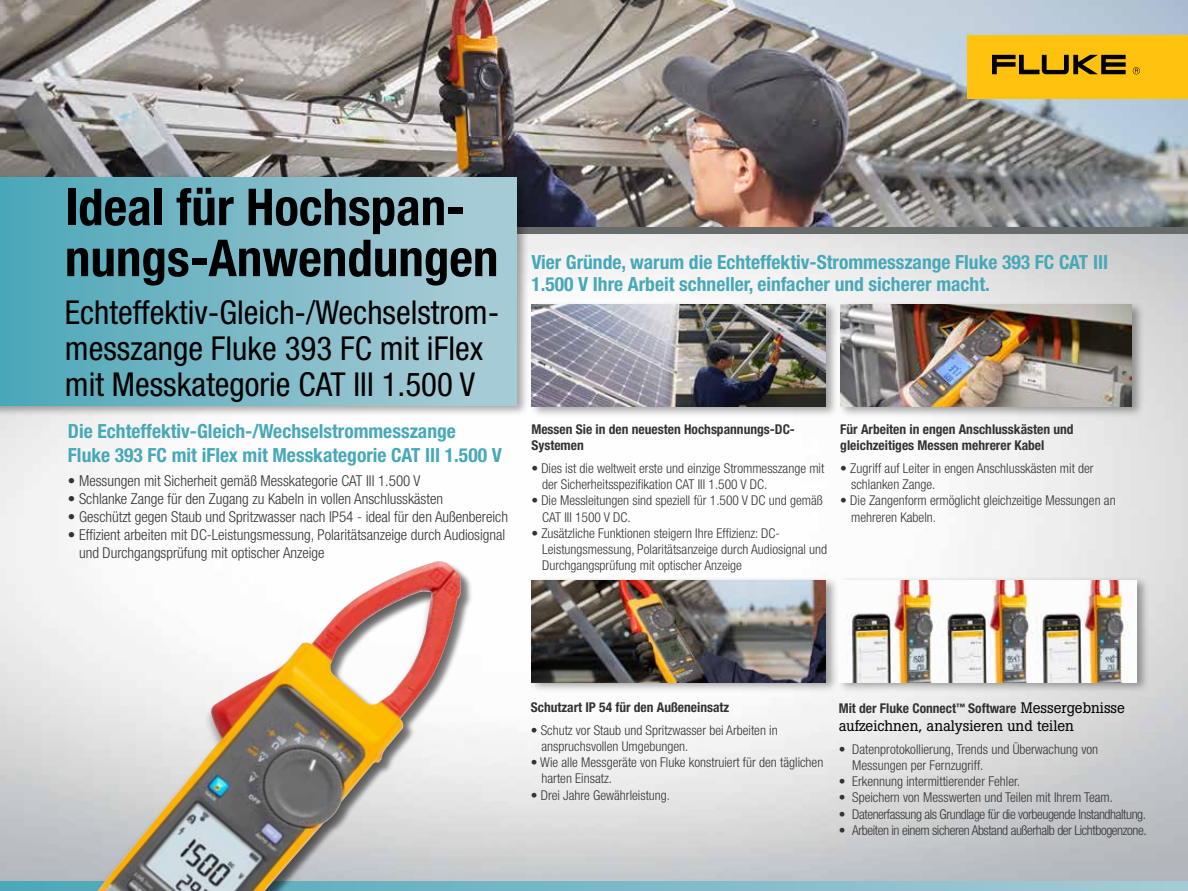
<style>
.page{position:relative;width:1188px;height:891px;background:#fff}
.page>*{position:absolute;margin:0;border:0;box-sizing:border-box;transform-origin:0 0}
.t1{font:700 condensed 51px/51px "Helvetica Neue LT Pro";color:#000}
.t2{font:condensed 33px/36px "Helvetica Neue LT Pro";color:#000}
.t3{font:700 condensed 19.5px/23.4px "Helvetica Neue LT Pro";color:#47a8b8}
.t4{font:300 condensed 15px/18px "Helvetica Neue LT Pro";color:#333}
.t5{font:15px "Boton Pro";color:#000}
.t6{font:300 condensed 13.5px/16.2px "Helvetica Neue LT Pro";color:#333}
.t7{font:700 condensed 13.5px/16.2px "Helvetica Neue LT Pro";color:#333}
.t8{font:300 condensed 13.5px "Helvetica Neue LT Pro";letter-spacing:-.03em;color:#333}
.s1{font-family:"Boton Pro";font-weight:400;font-stretch:normal;font-size:15px;color:#000}
</style>
<div class="page">
<img style="left:0;top:233px;width:1188px;height:649px">
<img style="left:0;top:0;width:1188px;height:227px">
<div style="left:65px;top:227px;width:1123px;height:6px;background:#676b6a"></div>
<div style="left:968px;top:35px;width:220px;height:64px;background:#ffc20e"></div>
<svg style="left:992px;top:55px;width:134px;height:19px"></svg>
<svg style="left:1133px;top:67px;width:7px;height:7px"></svg>
<div style="left:0;top:174px;width:529px;height:243px;background:#000;opacity:.35"></div>
<div style="left:0;top:178px;width:516px;height:227px;background:linear-gradient(to right,#4ca7b8,#adced8)"></div>
<svg style="left:0;top:882px;width:1188px;height:9px;background:#85beca"></svg>
<div style="left:530px;top:300px;width:309px;height:118px;background:#000;opacity:.35"></div>
<img style="left:531px;top:304px;width:294px;height:102px">
<div style="left:839px;top:300px;width:306px;height:118px;background:#000;opacity:.35"></div>
<img style="left:840px;top:304px;width:291px;height:102px">
<div style="left:837px;top:576px;width:313px;height:118px;background:#000;opacity:.35"></div>
<img style="left:839px;top:580px;width:297px;height:102px">
<div style="left:530px;top:576px;width:308px;height:118px;background:#000;opacity:.35"></div>
<img style="left:531px;top:580px;width:294px;height:102px">
<div style="left:69px;top:560px;width:400px;height:331px;background:#000;opacity:.35"></div>
<img style="left:97px;top:561px;width:364px;height:330px">
<h1 class="t1" style="left:65px;top:182px;width:435px">Ideal für Hochspan&shy;nungs-Anwendungen</h1>
<h2 class="t2" style="left:65px;top:293px;width:436px">Echteffektiv-Gleich-/Wechselstrom&shy;messzange Fluke 393 FC mit iFlex mit Messkategorie CAT III 1.500 V</h2>
<h3 class="t3" style="left:68px;top:420px;width:435px">Die Echteffektiv-Gleich-/Wechselstrommesszange<br>Fluke 393 FC mit iFlex mit Messkategorie CAT III 1.500 V</h3>
<p class="t4" style="left:68px;top:472px;width:354px">• Messungen mit Sicherheit gemäß Messkategorie CAT III 1.500 V</p>
<p class="t4" style="left:68px;top:490px;width:377px">• Schlanke Zange für den Zugang zu Kabeln in vollen Anschlusskästen</p>
<p class="t4" style="left:68px;top:508px;width:442px">• Geschützt gegen Staub und Spritzwasser nach IP54 - ideal für den Außenbereich</p>
<p class="t4" style="left:79px;top:526px;width:428px;text-indent:-11px">• Effizient arbeiten mit DC-Leistungsmessung, Polaritätsanzeige durch Audiosignal und Durchgangsprüfung mit optischer Anzeige</p>
<h3 class="t3" style="left:531px;top:251px;width:578px;line-height:22.5px">Vier Gründe, warum die Echteffektiv-Strommesszange Fluke 393 FC CAT III<br>1.500 V Ihre Arbeit schneller, einfacher und sicherer macht.</h3>
<p class="t7" style="left:531px;top:421px;width:265px">Messen Sie in den neuesten Hochspannungs-DC-<br>Systemen</p>
<p class="t6" style="left:542px;top:460px;width:284px;text-indent:-11px">• Dies ist die weltweit erste und einzige Strommesszange mit der Sicherheitsspezifikation CAT III 1.500 V DC.</p>
<p class="t6" style="left:542px;top:493px;width:282px;text-indent:-11px">• Die Messleitungen sind speziell für 1.500 V DC und gemäß<br>CAT III 1500 V DC.</p>
<p class="t6" style="left:542px;top:525px;width:287px;text-indent:-11px">• Zusätzliche Funktionen steigern Ihre Effizienz: DC-<br>Leistungsmessung, Polaritätsanzeige durch Audiosignal und<br>Durchgangsprüfung mit optischer Anzeige</p>
<p class="t7" style="left:840px;top:421px;width:235px">Für Arbeiten in engen Anschlusskästen und gleichzeitiges Messen mehrerer Kabel</p>
<p class="t6" style="left:851px;top:460px;width:244px;text-indent:-11px">• Zugriff auf Leiter in engen Anschlusskästen mit der schlanken Zange.</p>
<p class="t6" style="left:851px;top:493px;width:266px;text-indent:-11px">• Die Zangenform ermöglicht gleichzeitige Messungen an mehreren Kabeln.</p>
<p class="t7" style="left:531px;top:699px;width:200px">Schutzart IP 54 für den Außeneinsatz</p>
<p class="t6" style="left:542px;top:722px;width:238px;text-indent:-11px">• Schutz vor Staub und Spritzwasser bei Arbeiten in anspruchsvollen Umgebungen.</p>
<p class="t6" style="left:542px;top:754px;width:283px;text-indent:-11px">• Wie alle Messgeräte von Fluke konstruiert für den täglichen harten Einsatz.</p>
<p class="t6" style="left:531px;top:787px;width:141px">• Drei Jahre Gewährleistung.</p>
<p class="t7" style="left:839px;top:700px;width:288px">Mit der Fluke Connect<sup>™</sup> Software <span class="s1">Messergebnisse</span></p>
<p class="t5" style="left:839px;top:716px;width:237px">aufzeichnen, analysieren und teilen</p>
<p class="t6" style="left:852px;top:741px;width:247px;text-indent:-14px">• Datenprotokollierung, Trends und Überwachung von<br>Messungen per Fernzugriff.</p>
<p class="t6" style="left:839px;top:773px;width:183px">• Erkennung intermittierender Fehler.</p>
<p class="t6" style="left:839px;top:790px;width:276px">• Speichern von Messwerten und Teilen mit Ihrem Team.</p>
<p class="t8" style="left:839px;top:806px;width:309px">• Datenerfassung als Grundlage für die vorbeugende Instandhaltung.</p>
<p class="t8" style="left:839px;top:822px;width:309px">• Arbeiten in einem sicheren Abstand außerhalb der Lichtbogenzone.</p>
</div>
